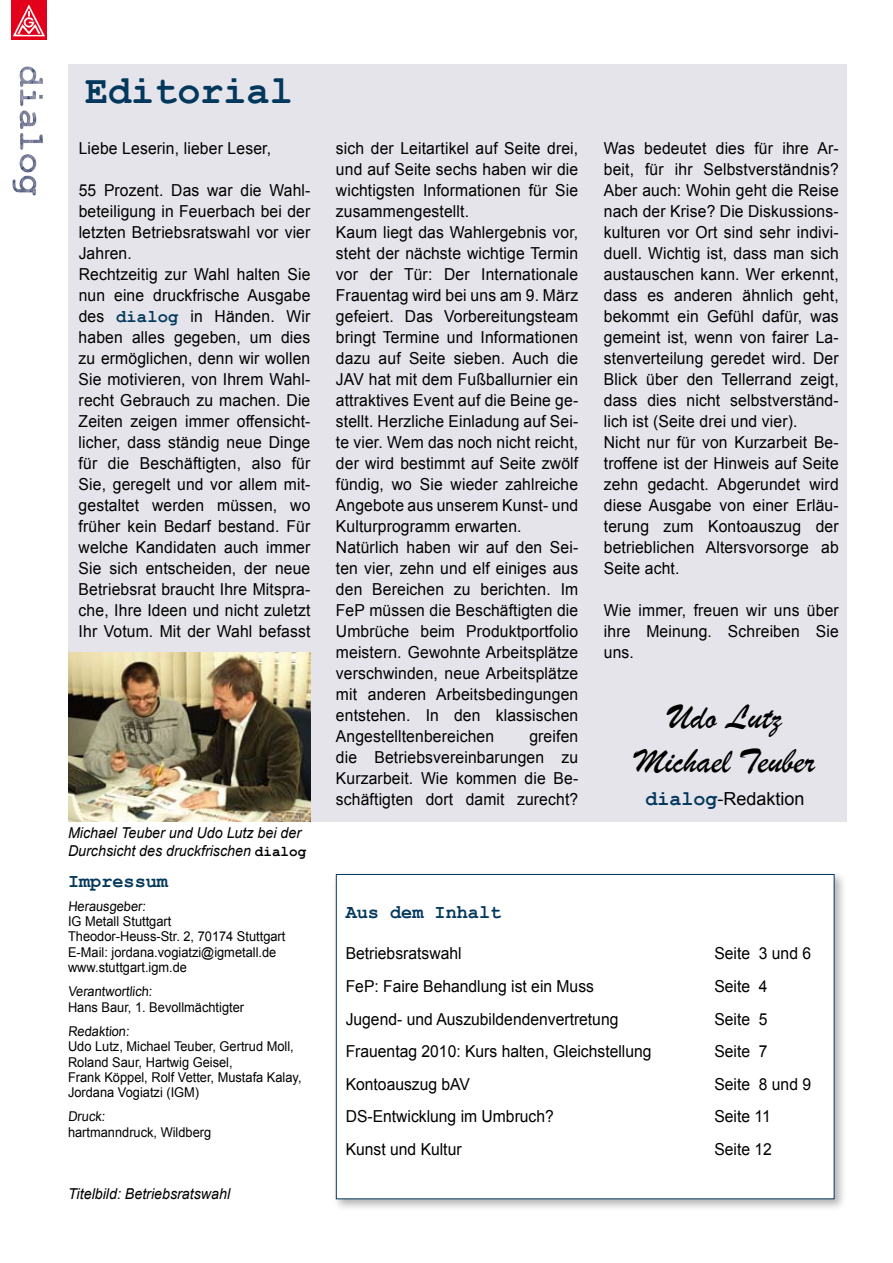
<style>
.page{position:relative;width:893px;height:1263px;background:#fff}
.page>*{position:absolute;margin:0;border:0;box-sizing:border-box;transform-origin:0 0}
.t1{font:700 40.5px "Courier New";color:#03385d;scale:.95 1}
.t2{font:36px/43.2px "Brush Script";color:#000;text-align:center}
.t3{font:700 19.5px "Courier New";color:#03385d;scale:.95 1}
.t4{font:18px "Arial";color:#000}
.t5{font:16.5px/21px "Arial";letter-spacing:.01em;color:#000;scale:.95 1}
.t6{font:italic 15px/18px "Arial";color:#000;scale:.95 1}
.t7{font:13.5px/15.5px "Arial";color:#000;scale:.95 1}
.s1{font-family:"Courier New";font-weight:700;font-size:18px;color:#03385d}
.s2{font-family:"Courier New";font-weight:700;font-style:normal}
.s3{font-family:"Courier New";font-weight:700;font-size:21px;color:#03385d}
</style>
<div class="page">
<div style="left:68px;top:64px;width:778px;height:757px;background:#e5e4ea"></div>
<div style="left:332px;top:870px;width:531px;height:353px;background:#000;opacity:.3"></div>
<div style="left:336px;top:874px;width:498px;height:325px;background:#fff;border:1px solid #03385d"></div>
<img style="left:19px;top:66px;width:24px;height:64px">
<img style="left:11px;top:0;width:36px;height:40px">
<img style="left:68px;top:652px;width:242px;height:169px">
<h1 class="t1" style="left:85px;top:65px;width:220px">Editorial</h1>
<p class="t5" style="left:79px;top:138px;width:204px">Liebe Leserin, lieber Leser,</p>
<p class="t5" style="left:79px;top:180px;width:245px">55 Prozent. Das war die Wahl&shy;beteiligung in Feuerbach bei der letzten Betriebsratswahl vor vier<br>Jahren.<br>Rechtzeitig zur Wahl halten Sie nun eine druckfrische Ausgabe des <span class="s1">dialog</span> in Händen. Wir haben alles gegeben, um dies zu ermöglichen, denn wir wollen<br>Sie motivieren, von Ihrem Wahl&shy;recht Gebrauch zu machen. Die<br>Zeiten zeigen immer offensicht&shy;licher, dass ständig neue Dinge für die Beschäftigten, also für<br>Sie, geregelt und vor allem mit&shy;gestaltet werden müssen, wo früher kein Bedarf bestand. Für welche Kandidaten auch immer<br>Sie sich entscheiden, der neue<br>Betriebsrat braucht Ihre Mitspra&shy;che, Ihre Ideen und nicht zuletzt<br>Ihr Votum. Mit der Wahl befasst</p>
<p class="t6" style="left:68px;top:824px;width:252px">Michael Teuber und Udo Lutz bei der<br>Durchsicht des druckfrischen <span class="s2">dialog</span></p>
<p class="t3" style="left:68px;top:868px;width:107px">Impressum</p>
<p class="t7" style="left:68px;top:898px;width:230px">Herausgeber:<br>IG Metall Stuttgart<br>Theodor-Heuss-Str. 2, 70174 Stuttgart<br>E-Mail: jordana.vogiatzi@igmetall.de www.stuttgart.igm.de</p>
<p class="t7" style="left:68px;top:984px;width:187px">Verantwortlich:<br>Hans Baur, 1. Bevollmächtigter</p>
<p class="t7" style="left:68px;top:1023px;width:247px">Redaktion:<br>Udo Lutz, Michael Teuber, Gertrud Moll,<br>Roland Saur, Hartwig Geisel,<br>Frank Köppel, Rolf Vetter, Mustafa Kalay,<br>Jordana Vogiatzi (IGM)</p>
<p class="t7" style="left:68px;top:1109px;width:152px">Druck:<br>hartmanndruck, Wildberg</p>
<p class="t6" style="left:68px;top:1185px;width:172px">Titelbild: Betriebsratswahl</p>
<p class="t5" style="left:336px;top:138px;width:257px">sich der Leitartikel auf Seite drei, und auf Seite sechs haben wir die wichtigsten Informationen für Sie zusammengestellt.<br>Kaum liegt das Wahlergebnis vor, steht der nächste wichtige Termin vor der Tür: Der Internationale<br>Frauentag wird bei uns am 9. März gefeiert. Das Vorbereitungsteam bringt Termine und Informationen dazu auf Seite sieben. Auch die<br>JAV hat mit dem Fußballurnier ein attraktives Event auf die Beine ge&shy;stellt. Herzliche Einladung auf Sei&shy;te vier. Wem das noch nicht reicht, der wird bestimmt auf Seite zwölf fündig, wo Sie wieder zahlreiche<br>Angebote aus unserem Kunst- und<br>Kulturprogramm erwarten.<br>Natürlich haben wir auf den Sei&shy;ten vier, zehn und elf einiges aus den Bereichen zu berichten. Im<br>FeP müssen die Beschäftigten die<br>Umbrüche beim Produktportfolio meistern. Gewohnte Arbeitsplätze verschwinden, neue Arbeitsplätze mit anderen Arbeitsbedingungen entstehen. In den klassischen<br>Angestelltenbereichen</p>
<p class="t5" style="left:336px;top:726px;width:257px;text-align:justify;text-indent:193px">greifen die Betriebsvereinbarungen zu Kurzarbeit. Wie kommen die Be&shy;schäftigten dort damit zurecht?</p>
<p class="t5" style="left:604px;top:138px;width:249px">Was bedeutet dies für ihre Ar&shy;beit, für ihr Selbstverständnis?<br>Aber auch: Wohin geht die Reise nach der Krise? Die Diskussions&shy;kulturen vor Ort sind sehr indivi&shy;duell. Wichtig ist, dass man sich austauschen kann. Wer erkennt, dass es anderen ähnlich geht, bekommt ein Gefühl dafür, was gemeint ist, wenn von fairer La&shy;stenverteilung geredet wird. Der<br>Blick über den Tellerrand zeigt, dass dies nicht selbstverständ&shy;lich ist (Seite drei und vier).<br>Nicht nur für von Kurzarbeit Be&shy;troffene ist der Hinweis auf Seite zehn gedacht. Abgerundet wird diese Ausgabe von einer Erläu&shy;terung zum Kontoauszug der betrieblichen Altersvorsorge ab<br>Seite acht.</p>
<p class="t5" style="left:604px;top:600px;width:249px;text-align:justify">Wie immer, freuen wir uns über ihre Meinung. Schreiben Sie uns.</p>
<h2 class="t2" style="left:635px;top:696px;width:181px">Udo Lutz<br>Michael Teuber</h2>
<p class="t4" style="left:646px;top:787px;width:160px"><span class="s3">dialog</span>-Redaktion</p>
<p class="t3" style="left:346px;top:900px;width:165px">Aus dem Inhalt</p>
<p class="t5" style="left:346px;top:937px;width:323px;line-height:32.5px">Betriebsratswahl<br>FeP: Faire Behandlung ist ein Muss<br>Jugend- und Auszubildendenvertretung<br>Frauentag 2010: Kurs halten, Gleichstellung<br>Kontoauszug bAV<br>DS-Entwicklung im Umbruch?<br>Kunst und Kultur</p>
<p class="t5" style="left:714px;top:937px;width:103px;line-height:32.5px">Seite 3 und 6<br>Seite 4<br>Seite 5<br>Seite 7<br>Seite 8 und 9<br>Seite 11<br>Seite 12</p>
</div>
